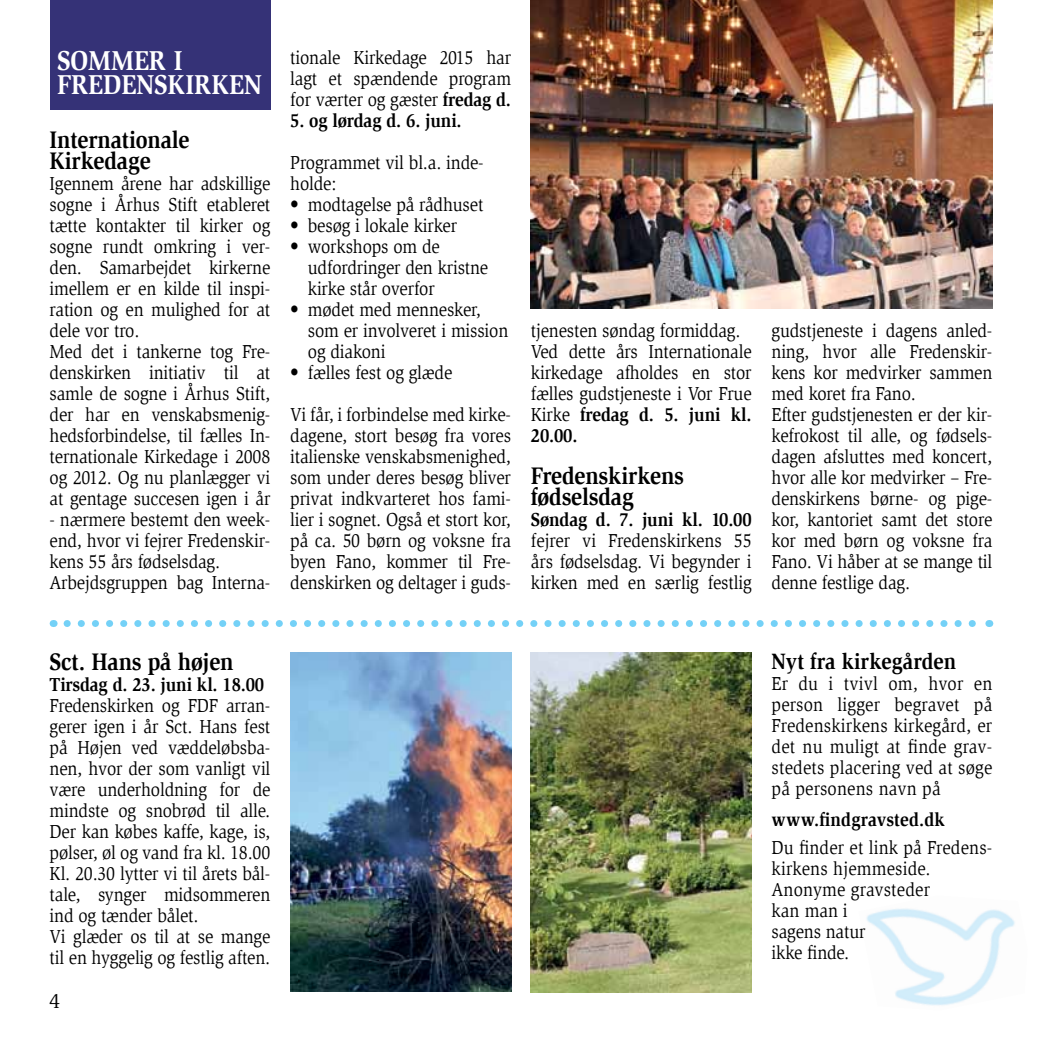
<style>
.page{position:relative;width:1042px;height:1042px;background:#fff}
.page>*{position:absolute;margin:0;border:0;box-sizing:border-box;transform-origin:0 0}
.t1{font:700 28px/24.5px "Slimbach Std";color:#fff;scale:.9 1}
.t2{font:700 24.5px/21px "Slimbach Std";letter-spacing:-.01em;color:#000;scale:.9 1}
.t3{font:700 22.75px "Slimbach Std";color:#000;scale:.9 1}
.t4{font:21px "Slimbach Std";color:#000}
.t5{font:19.25px/21px "Slimbach Std";letter-spacing:-.01em;color:#000;scale:.9 1}
.t6{font:19.25px/21px "Slimbach Std";letter-spacing:.01em;color:#000;scale:.9 1}
.t7{font:700 19.25px "Slimbach Std";letter-spacing:-.01em;color:#000;scale:.9 1}
.t8{font:700 19.25px "Slimbach Std";letter-spacing:.01em;color:#000;scale:.9 1}
.s1{font-weight:700}
</style>
<div class="page">
<img style="left:866px;top:908px;width:149px;height:98px">
<svg style="left:67px;top:620px;width:909px;height:7px"></svg>
<div style="left:50px;top:0;width:220px;height:109px;background:#353277"></div>
<img style="left:531px;top:0;width:461px;height:308px">
<img style="left:290px;top:653px;width:221px;height:339px">
<img style="left:531px;top:652px;width:221px;height:340px">
<h1 class="t1" style="left:57px;top:48px;width:229px">SOMMER I<br>FREDENSKIRKEN</h1>
<p class="t2" style="left:50px;top:129px;width:157px">Internationale<br>Kirkedage</p>
<p class="t5" style="left:50px;top:173px;width:247px">Igennem årene har adskillige sogne i Århus Stift etableret tætte kontakter til kirker og sogne rundt omkring i ver&shy;den. Samarbejdet kirkerne imellem er en kilde til inspi&shy;ration og en mulighed for at dele vor tro.<br>Med det i tankerne tog Fre&shy;denskirken initiativ til at samle de sogne i Århus Stift, der har en venskabsmenig&shy;hedsforbindelse, til fælles In&shy;ternationale Kirkedage i 2008 og 2012. Og nu planlægger vi at gentage succesen igen i år</p>
<p class="t5" style="left:50px;top:509px;width:247px">- nærmere bestemt den week&shy;end, hvor vi fejrer Fredenskir&shy;kens 55 års fødselsdag.<br>Arbejdsgruppen bag Interna-</p>
<p class="t5" style="left:290px;top:47px;width:247px;text-align:justify">tionale Kirkedage 2015 har lagt et spændende program for værter og gæster <span class="s1">fredag d.</span></p>
<p class="t7" style="left:290px;top:109px;width:192px">5. og lørdag d. 6. juni.</p>
<p class="t5" style="left:290px;top:152px;width:216px">Programmet vil bl.a. inde&shy;holde:</p>
<p class="t5" style="left:290px;top:194px;width:216px">• modtagelse på rådhuset</p>
<p class="t5" style="left:290px;top:215px;width:187px">• besøg i lokale kirker</p>
<p class="t5" style="left:308px;top:236px;width:202px;text-indent:-18px">• workshops om de udfordringer den kristne kirke står overfor</p>
<p class="t5" style="left:308px;top:299px;width:224px;text-indent:-18px">• mødet med mennesker, som er involveret i mission og diakoni</p>
<p class="t5" style="left:290px;top:351px;width:247px;line-height:42px">• fælles fest og glæde<br>Vi får, i forbindelse med kirke-</p>
<p class="t5" style="left:290px;top:425px;width:247px;text-align:justify">dagene, stort besøg fra vores italienske venskabsmenighed, som under deres besøg bliver privat indkvarteret hos fami&shy;lier i sognet. Også et stort kor, på ca. 50 børn og voksne fra byen Fano, kommer til Fre&shy;denskirken og deltager i guds-</p>
<p class="t5" style="left:531px;top:320px;width:247px">tjenesten søndag formiddag.<br>Ved dette års Internationale kirkedage afholdes en stor fælles gudstjeneste i Vor Frue<br>Kirke <span class="s1">fredag d. 5. juni kl.<br>20.00.</span></p>
<p class="t2" style="left:531px;top:465px;width:172px">Fredenskirkens fødselsdag</p>
<p class="t7" style="left:531px;top:508px;width:247px">Søndag d. 7. juni kl. 10.00</p>
<p class="t5" style="left:531px;top:530px;width:247px;text-align:justify">fejrer vi Fredenskirkens 55 års fødselsdag. Vi begynder i kirken med en særlig festlig</p>
<p class="t5" style="left:771px;top:320px;width:247px">gudstjeneste i dagens anled&shy;ning, hvor alle Fredenskir&shy;kens kor medvirker sammen med koret fra Fano.<br>Efter gudstjenesten er der kir&shy;kefrokost til alle, og fødsels&shy;dagen afsluttes med koncert, hvor alle kor medvirker – Fre&shy;denskirkens børne- og pige&shy;kor, kantoriet samt det store kor med børn og voksne fra<br>Fano. Vi håber at se mange til denne festlige dag.</p>
<p class="t2" style="left:50px;top:651px;width:206px">Sct. Hans på højen</p>
<p class="t7" style="left:50px;top:673px;width:240px">Tirsdag d. 23. juni kl. 18.00</p>
<p class="t5" style="left:50px;top:695px;width:247px">Fredenskirken og FDF arran&shy;gerer igen i år Sct. Hans fest på Højen ved væddeløbsba&shy;nen, hvor der som vanligt vil være underholdning for de mindste og snobrød til alle.<br>Der kan købes kaffe, kage, is, pølser, øl og vand fra kl. 18.00<br>Kl. 20.30 lytter vi til årets bål&shy;tale, synger midsommeren ind og tænder bålet.<br>Vi glæder os til at se mange til en hyggelig og festlig aften.</p>
<p class="t4" style="left:50px;top:988px;width:12px">4</p>
<p class="t3" style="left:771px;top:648px;width:207px">Nyt fra kirkegården</p>
<p class="t5" style="left:771px;top:673px;width:247px;text-align:justify">Er du i tvivl om, hvor en person ligger begravet på Fredenskirkens kirkegård, er det nu muligt at finde grav&shy;stedets placering ved at søge på personens navn på</p>
<p class="t8" style="left:771px;top:808px;width:194px">www.findgravsted.dk</p>
<p class="t6" style="left:771px;top:837px;width:247px">Du finder et link på Fredens&shy;kirkens hjemmeside.<br>Anonyme gravsteder<br>kan man i<br>sagens natur<br>ikke finde.</p>
</div>
